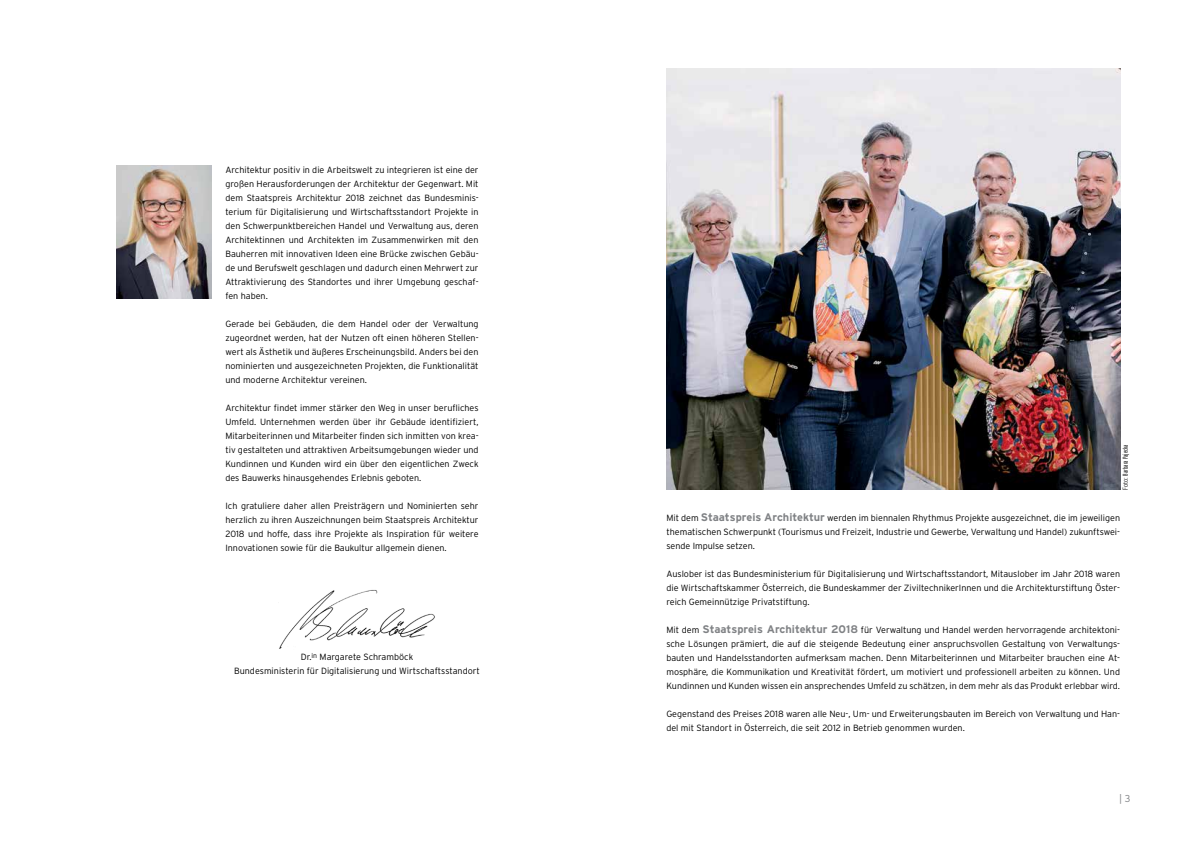
<style>
.page{position:relative;width:1191px;height:842px;background:#fff}
.page>*{position:absolute;margin:0;border:0;box-sizing:border-box;transform-origin:0 0}
.t1{font:300 10px "Interstate";color:#808285}
.t2{font:300 9px/14px "Interstate";color:#000;text-align:justify}
.t3{font:300 extra-condensed 7px "Interstate";color:#000}
.s1{font-family:"Zurich BT";font-stretch:condensed}
.s2{font-weight:700;font-size:11px;color:#808285}
</style>
<div class="page">
<img style="left:117px;top:165px;width:94px;height:133px">
<img style="left:666px;top:69px;width:454px;height:421px">
<img style="left:279px;top:590px;width:156px;height:59px">
<p class="t2" style="left:225px;top:162px;width:255px">Architektur positiv in die Arbeitswelt zu integrieren ist eine der großen Herausforderungen der Architektur der Gegenwart. Mit dem Staatspreis Architektur 2018 zeichnet das Bundesminis&shy;terium für Digitalisierung und Wirtschaftsstandort Projekte in den Schwerpunktbereichen Handel und Verwaltung aus, deren Architektinnen und Architekten im Zusammenwirken mit den Bauherren mit innovativen Ideen eine Brücke zwischen Gebäu&shy;de und Berufswelt geschlagen und dadurch einen Mehrwert zur Attraktivierung des Standortes und ihrer Umgebung geschaf&shy;fen haben.</p>
<p class="t2" style="left:225px;top:316px;width:255px">Gerade bei Gebäuden, die dem Handel oder der Verwaltung zugeordnet werden, hat der Nutzen oft einen höheren Stellen&shy;wert als Ästhetik und äußeres Erscheinungsbild. Anders bei den nominierten und ausgezeichneten Projekten, die Funktionalität und moderne Architektur vereinen.</p>
<p class="t2" style="left:225px;top:400px;width:255px">Architektur findet immer stärker den Weg in unser berufliches Umfeld. Unternehmen werden über ihr Gebäude identifiziert, Mitarbeiterinnen und Mitarbeiter finden sich inmitten von krea&shy;tiv gestalteten und attraktiven Arbeitsumgebungen wieder und Kundinnen und Kunden wird ein über den eigentlichen Zweck des Bauwerks hinausgehendes Erlebnis geboten.</p>
<p class="t2" style="left:225px;top:498px;width:255px">Ich gratuliere daher allen Preisträgern und Nominierten sehr herzlich zu ihren Auszeichnungen beim Staatspreis Architektur 2018 und hoffe, dass ihre Projekte als Inspiration für weitere Innovationen sowie für die Baukultur allgemein dienen.</p>
<p class="t2" style="left:234px;top:650px;width:247px;text-align:center">Dr.<sup>in</sup> Margarete Schramböck<br>Bundesministerin für Digitalisierung und Wirtschaftsstandort</p>
<p class="t3" style="left:1121px;top:490px;width:47px;rotate:-90deg"><span class="s1">Foto:</span> Barbara Pajecka</p>
<p class="t2" style="left:666px;top:511px;width:455px">Mit dem <span class="s2">Staatspreis Architektur</span> werden im biennalen Rhythmus Projekte ausgezeichnet, die im jeweiligen thematischen Schwerpunkt (Tourismus und Freizeit, Industrie und Gewerbe, Verwaltung und Handel) zukunftswei&shy;sende Impulse setzen.</p>
<p class="t2" style="left:666px;top:567px;width:455px">Auslober ist das Bundesministerium für Digitalisierung und Wirtschaftsstandort, Mitauslober im Jahr 2018 waren die Wirtschaftskammer Österreich, die Bundeskammer der ZiviltechnikerInnen und die Architekturstiftung Öster&shy;reich Gemeinnützige Privatstiftung.</p>
<p class="t2" style="left:666px;top:623px;width:455px">Mit dem <span class="s2">Staatspreis Architektur 2018</span> für Verwaltung und Handel werden hervorragende architektoni&shy;sche Lösungen prämiert, die auf die steigende Bedeutung einer anspruchsvollen Gestaltung von Verwaltungs&shy;bauten und Handelsstandorten aufmerksam machen. Denn Mitarbeiterinnen und Mitarbeiter brauchen eine At&shy;mosphäre, die Kommunikation und Kreativität fördert, um motiviert und professionell arbeiten zu können. Und Kundinnen und Kunden wissen ein ansprechendes Umfeld zu schätzen, in dem mehr als das Produkt erlebbar wird.</p>
<p class="t2" style="left:666px;top:707px;width:455px">Gegenstand des Preises 2018 waren alle Neu-, Um- und Erweiterungsbauten im Bereich von Verwaltung und Han&shy;del mit Standort in Österreich, die seit 2012 in Betrieb genommen wurden.</p>
<p class="t1" style="left:1119px;top:793px;width:13px">| 3</p>
</div>
